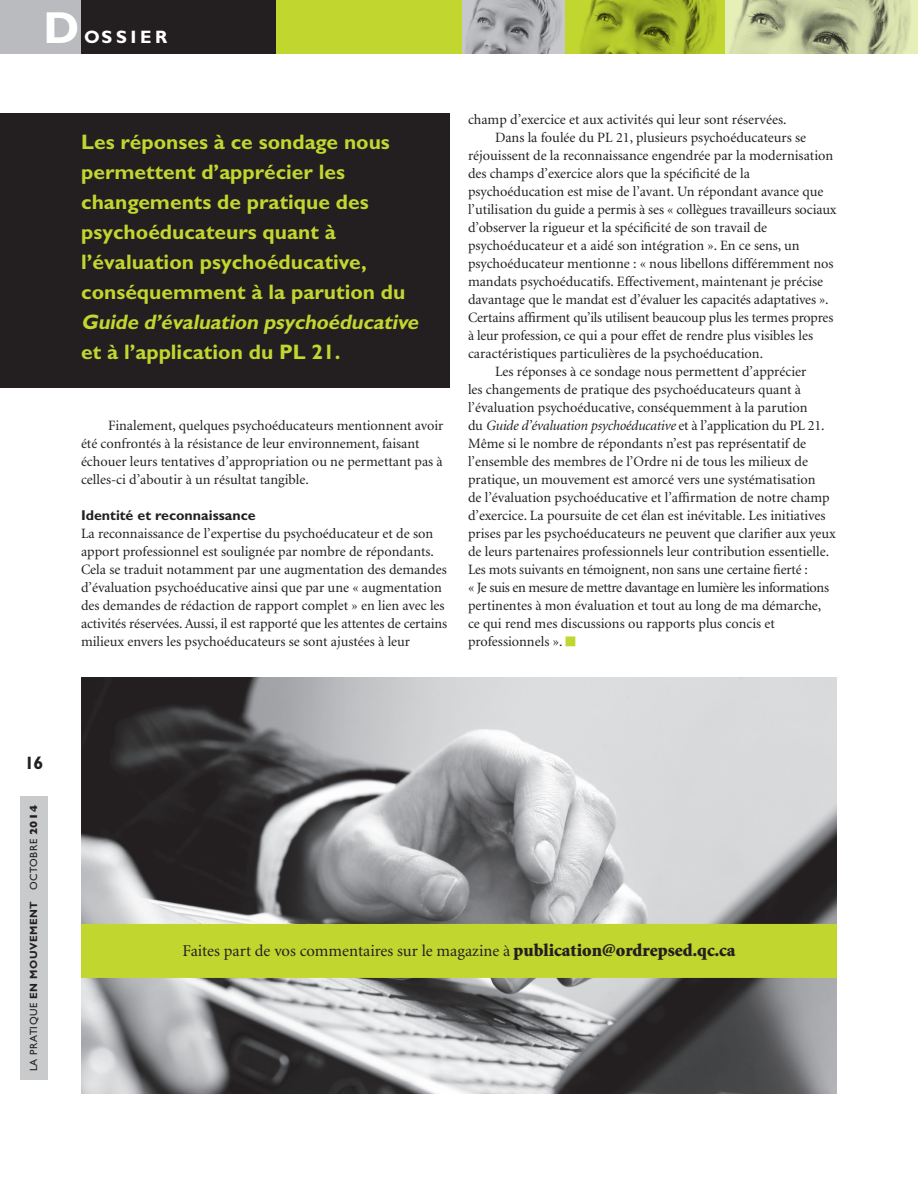
<style>
.page{position:relative;width:918px;height:1188px;background:#fff}
.page>*{position:absolute;margin:0;border:0;box-sizing:border-box;transform-origin:0 0}
.t1{font:700 45px "Gill Sans";color:#fff}
.t2{font:700 21px/30px "Gill Sans";color:#c1d72f}
.t3{font:700 18px "Gill Sans";letter-spacing:.2em;color:#fff}
.t4{font:700 18px "Gill Sans";color:#231f20}
.t5{font:16.5px "Minion";color:#231f20}
.t6{font:14.25px/18px "Minion";color:#231f20}
.t7{font:14.25px/18px "Minion";letter-spacing:-.02em;color:#231f20}
.t8{font:700 14.25px "Gill Sans";color:#231f20}
.t9{font:10.5px "Gill Sans";letter-spacing:.05em;color:#231f20}
.s1{font-style:italic}
.s2{font-family:"Universal Newswith Comm Pi";font-size:19.5px;color:#c1d72f}
.s3{font-weight:700}
.s4{font-weight:800}
.s5{font-weight:900;font-size:18px}
</style>
<div class="page">
<div style="left:0;top:0;width:918px;height:54px;background:#c1d72f"></div>
<img style="left:580px;top:0;width:136px;height:53px">
<svg style="left:726px;top:0;width:192px;height:54px;background:#bac297"></svg>
<img style="left:462px;top:0;width:103px;height:54px">
<div style="left:20px;top:796px;width:27px;height:284px;background:#c9cacc"></div>
<div style="left:0;top:0;width:81px;height:54px;background:#babbbe"></div>
<div style="left:81px;top:0;width:194px;height:54px;background:#231f20"></div>
<div style="left:0;top:113px;width:450px;height:275px;background:#231f20"></div>
<img style="left:81px;top:678px;width:756px;height:416px">
<div style="left:82px;top:925px;width:754px;height:52px;background:#c1d72f"></div>
<div style="left:81px;top:924px;width:756px;height:54px;border:2px solid #c1d72f"></div>
<p class="t1" style="left:43px;top:1px;width:38px">D</p>
<p class="t3" style="left:84px;top:26px;width:85px">OSSIER</p>
<p class="t2" style="left:81px;top:127px;width:310px">Les réponses à ce sondage nous permettent d’apprécier les changements de pratique des</p>
<p class="t2" style="left:81px;top:217px;width:343px">psychoéducateurs quant à l’évaluation psychoéducative, conséquemment à la parution du<br><span class="s1">Guide d’évaluation psychoéducative </span>et à l’application du PL 21.</p>
<p class="t6" style="left:81px;top:417px;width:364px;text-indent:27px">Finalement, quelques psychoéducateurs mentionnent avoir été confrontés à la résistance de leur environnement, faisant échouer leurs tentatives d’appropriation ou ne permettant pas à celles-ci d’aboutir à un résultat tangible.</p>
<p class="t8" style="left:81px;top:507px;width:176px">Identité et reconnaissance</p>
<p class="t6" style="left:81px;top:525px;width:367px">La reconnaissance de l’expertise du psychoéducateur et de son apport professionnel est soulignée par nombre de répondants.<br>Cela se traduit notamment par une augmentation des demandes d’évaluation psychoéducative ainsi que par une « augmentation des demandes de rédaction de rapport complet » en lien avec les</p>
<p class="t6" style="left:81px;top:615px;width:368px">activités réservées. Aussi, il est rapporté que les attentes de certains milieux envers les psychoéducateurs se sont ajustées à leur</p>
<p class="t6" style="left:468px;top:111px;width:320px">champ d’exercice et aux activités qui leur sont réservées.</p>
<p class="t6" style="left:468px;top:129px;width:367px;text-indent:27px">Dans la foulée du PL 21, plusieurs psychoéducateurs se réjouissent de la reconnaissance engendrée par la modernisation des champs d’exercice alors que la spécificité de la</p>
<p class="t6" style="left:468px;top:183px;width:370px">psychoéducation est mise de l’avant. Un répondant avance que l’utilisation du guide a permis à ses « collègues travailleurs sociaux d’observer la rigueur et la spécificité de son travail de</p>
<p class="t6" style="left:468px;top:237px;width:367px">psychoéducateur et a aidé son intégration ». En ce sens, un psychoéducateur mentionne : « nous libellons différemment nos mandats psychoéducatifs. Effectivement, maintenant je précise davantage que le mandat est d’évaluer les capacités adaptatives ».<br>Certains affirment qu’ils utilisent beaucoup plus les termes propres à leur profession, ce qui a pour effet de rendre plus visibles les caractéristiques particulières de la psychoéducation.</p>
<p class="t6" style="left:468px;top:363px;width:341px;text-indent:27px">Les réponses à ce sondage nous permettent d’apprécier les changements de pratique des psychoéducateurs quant à l’évaluation psychoéducative, conséquemment à la parution</p>
<p class="t6" style="left:468px;top:417px;width:369px">du <span class="s1">Guide d’évaluation psychoéducative</span> et à l’application du PL 21.<br>Même si le nombre de répondants n’est pas représentatif de l’ensemble des membres de l’Ordre ni de tous les milieux de pratique, un mouvement est amorcé vers une systématisation<br>de l’évaluation psychoéducative et l’affirmation de notre champ d’exercice. La poursuite de cet élan est inévitable. Les initiatives prises par les psychoéducateurs ne peuvent que clarifier aux yeux de leurs partenaires professionnels leur contribution essentielle.<br>Les mots suivants en témoignent, non sans une certaine fierté :</p>
<p class="t7" style="left:468px;top:579px;width:363px">« Je suis en mesure de mettre davantage en lumière les informations pertinentes à mon évaluation et tout au long de ma démarche,</p>
<p class="t6" style="left:468px;top:615px;width:308px">ce qui rend mes discussions ou rapports plus concis et</p>
<p class="t6" style="left:468px;top:633px;width:110px">professionnels ». <span class="s2">n</span></p>
<p class="t4" style="left:24px;top:753px;width:20px">16</p>
<p class="t9" style="left:28px;top:1071px;width:268px;rotate:-90deg">LA PRATIQUE <span class="s3">EN MOUVEMENT</span> OCTOBRE <span class="s4">2014</span></p>
<p class="t5" style="left:182px;top:943px;width:555px">Faites part de vos commentaires sur le magazine à <span class="s5">publication@ordrepsed.qc.ca</span></p>
</div>
